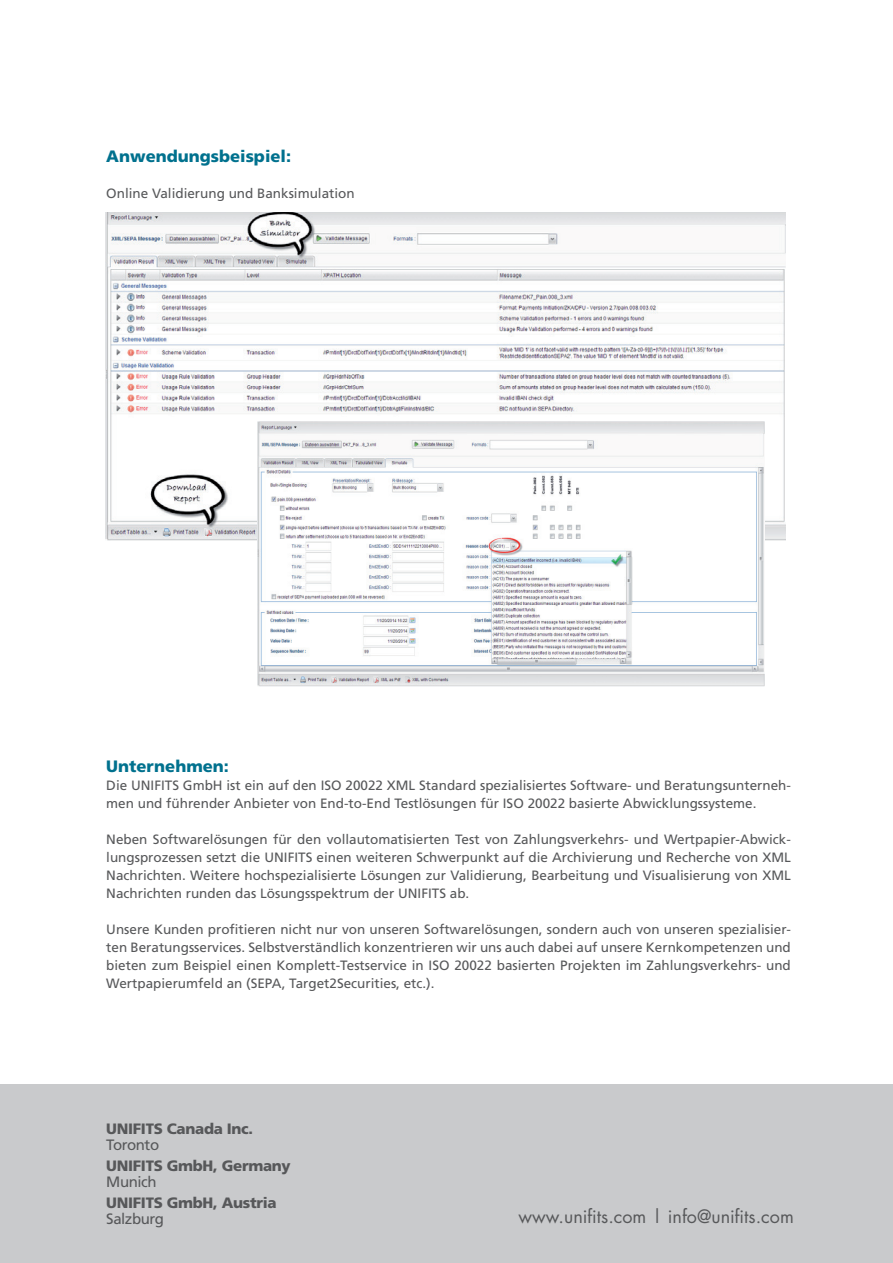
<style>
.page{position:relative;width:893px;height:1263px;background:#fff}
.page>*{position:absolute;margin:0;border:0;box-sizing:border-box;transform-origin:0 0}
.t1{font:18px "Futura";color:#57585a}
.t2{font:900 16.5px "Frutiger";color:#00718e}
.t3{font:900 15px "Frutiger";letter-spacing:-.02em;color:#57585a}
.t4{font:15px "Frutiger";letter-spacing:-.03em;color:#57585a}
.t5{font:13.5px/18px "Frutiger";color:#57585a;text-align:justify}
</style>
<div class="page">
<div style="left:0;top:1084px;width:893px;height:179px;background:#c9cacc"></div>
<img style="left:105px;top:212px;width:681px;height:329px">
<img style="left:258px;top:422px;width:507px;height:264px">
<p class="t2" style="left:106px;top:146px;width:186px">Anwendungsbeispiel:</p>
<p class="t5" style="left:106px;top:184px;width:250px">Online Validierung und Banksimulation</p>
<p class="t2" style="left:106px;top:756px;width:124px">Unternehmen:</p>
<p class="t5" style="left:106px;top:776px;width:686px">Die UNIFITS GmbH ist ein auf den ISO 20022 XML Standard spezialisiertes Software- und Beratungsunterneh&shy;men und führender Anbieter von End-to-End Testlösungen für ISO 20022 basierte Abwicklungssysteme.</p>
<p class="t5" style="left:106px;top:830px;width:686px">Neben Softwarelösungen für den vollautomatisierten Test von Zahlungsverkehrs- und Wertpapier-Abwick&shy;lungsprozessen setzt die UNIFITS einen weiteren Schwerpunkt auf die Archivierung und Recherche von XML Nachrichten. Weitere hochspezialisierte Lösungen zur Validierung, Bearbeitung und Visualisierung von XML Nachrichten runden das Lösungsspektrum der UNIFITS ab.</p>
<p class="t5" style="left:106px;top:920px;width:686px">Unsere Kunden profitieren nicht nur von unseren Softwarelösungen, sondern auch von unseren spezialisier&shy;ten Beratungsservices. Selbstverständlich konzentrieren wir uns auch dabei auf unsere Kernkompetenzen und bieten zum Beispiel einen Komplett-Testservice in ISO 20022 basierten Projekten im Zahlungsverkehrs- und Wertpapierumfeld an (SEPA, Target2Securities, etc.).</p>
<p class="t3" style="left:106px;top:1120px;width:148px">UNIFITS Canada Inc.</p>
<p class="t4" style="left:106px;top:1136px;width:54px">Toronto</p>
<p class="t3" style="left:106px;top:1157px;width:186px">UNIFITS GmbH, Germany</p>
<p class="t4" style="left:106px;top:1173px;width:52px">Munich</p>
<p class="t3" style="left:106px;top:1193px;width:172px">UNIFITS GmbH, Austria</p>
<p class="t4" style="left:106px;top:1209px;width:59px">Salzburg</p>
<h1 class="t1" style="left:519px;top:1204px;width:277px">www.unifits.com | info@unifits.com</h1>
</div>
